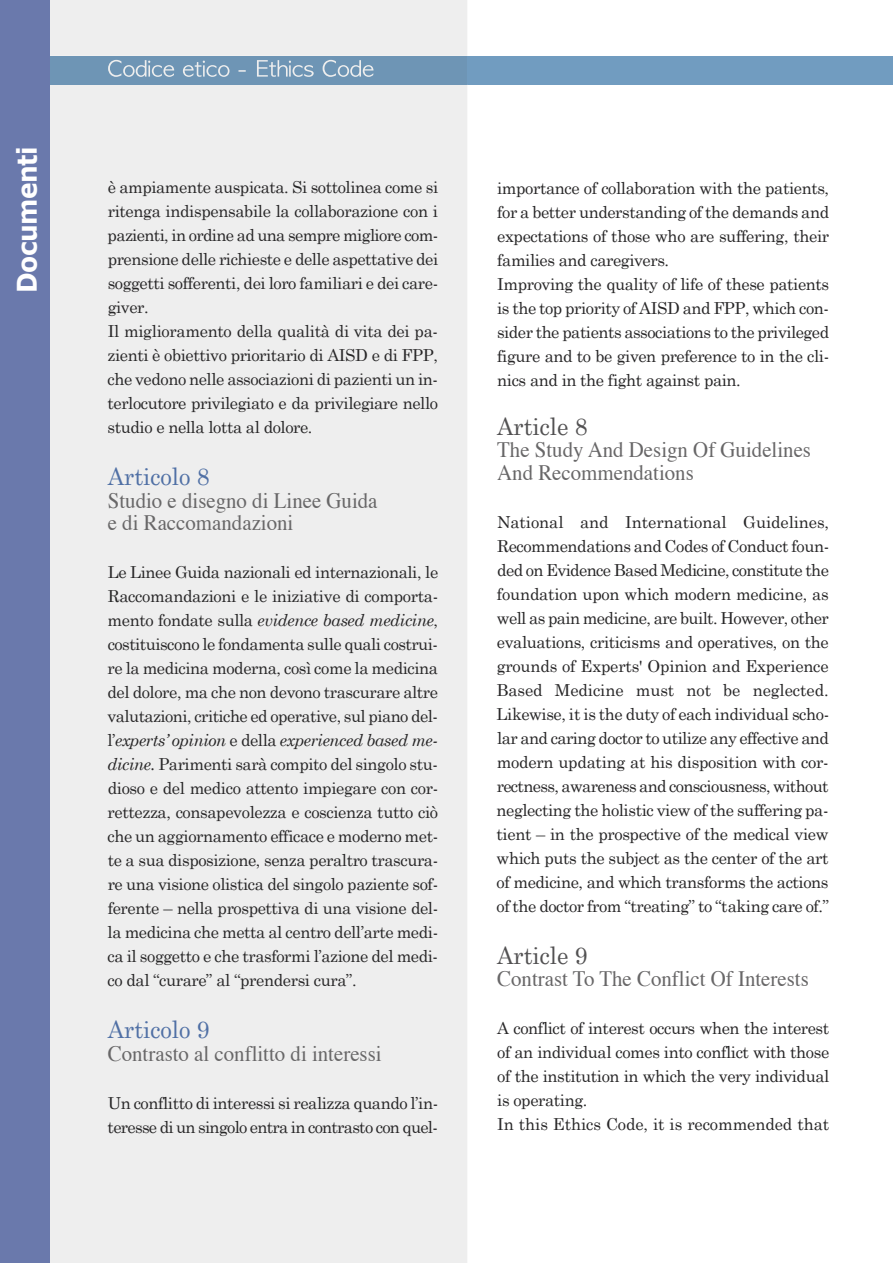
<style>
.page{position:relative;width:893px;height:1263px;background:#fff}
.page>*{position:absolute;margin:0;border:0;box-sizing:border-box;transform-origin:0 0}
.t1{font:700 27px "Verdana";letter-spacing:-.02em;color:#fff;scale:.92 1}
.t2{font:24px "Century Schoolbook";color:#5070a5;scale:.95 1}
.t3{font:24px "Century Schoolbook";color:#525152;scale:.95 1}
.t4{font:22.05px/22.5px "Times";color:#686768;scale:.95 1}
.t5{font:16.5px/24px "Century Schoolbook";letter-spacing:-.025em;color:#272627}
.s1{font-style:italic}
</style>
<div class="page">
<div style="left:1px;top:56px;width:892px;height:29px;background:#719cc0"></div>
<div style="left:50px;top:0;width:417px;height:1263px;background:#eee"></div>
<div style="left:3px;top:56px;width:464px;height:29px;background:#6e95b5"></div>
<svg style="left:108px;top:60px;width:93px;height:17px"></svg>
<div style="left:0;top:0;width:50px;height:1263px;background:#6a79ac"></div>
<h1 class="t1" style="left:10px;top:293px;width:161px;rotate:-90deg">Documenti</h1>
<p class="t5" style="left:107px;top:175px;width:332px">è ampiamente auspicata. Si sottolinea come si ritenga indispensabile la collaborazione con i pazienti, in ordine ad una sempre migliore com&shy;prensione delle richieste e delle aspettative dei soggetti sofferenti, dei loro familiari e dei care&shy;giver.<br>Il miglioramento della qualità di vita dei pa&shy;zienti è obiettivo prioritario di AISD e di FPP, che vedono nelle associazioni di pazienti un in&shy;terlocutore privilegiato e da privilegiare nello studio e nella lotta al dolore.</p>
<h2 class="t2" style="left:108px;top:462px;width:109px">Articolo 8</h2>
<h3 class="t4" style="left:108px;top:491px;width:285px">Studio e disegno di Linee Guida e di Raccomandazioni</h3>
<p class="t5" style="left:107px;top:560px;width:332px;text-align:justify">Le Linee Guida nazionali ed internazionali, le Raccomandazioni e le iniziative di comporta&shy;mento fondate sulla <span class="s1">evidence based medicine</span>, costituiscono le fondamenta sulle quali costrui&shy;re la medicina moderna, così come la medicina del dolore, ma che non devono trascurare altre valutazioni, critiche ed operative, sul piano del&shy;l’<span class="s1">experts’ opinion</span> e della <span class="s1">experienced based me&shy;dicine.</span> Parimenti sarà compito del singolo stu&shy;dioso e del medico attento impiegare con cor&shy;rettezza, consapevolezza e coscienza tutto ciò che un aggiornamento efficace e moderno met&shy;te a sua disposizione, senza peraltro trascura&shy;re una visione olistica del singolo paziente sof&shy;ferente – nella prospettiva di una visione del&shy;la medicina che metta al centro dell’arte medi&shy;ca il soggetto e che trasformi l’azione del medi&shy;co dal “curare” al “prendersi cura”.</p>
<h2 class="t2" style="left:108px;top:1015px;width:109px">Articolo 9</h2>
<h3 class="t4" style="left:108px;top:1044px;width:290px">Contrasto al conflitto di interessi</h3>
<p class="t5" style="left:108px;top:1090px;width:332px">Un conflitto di interessi si realizza quando l’in&shy;teresse di un singolo entra in contrasto con quel-</p>
<p class="t5" style="left:497px;top:176px;width:334px">importance of collaboration with the patients, for a better understanding of the demands and expectations of those who are suffering, their families and caregivers.<br>Improving the quality of life of these patients is the top priority of AISD and FPP, which con&shy;sider the patients associations to the privileged figure and to be given preference to in the cli&shy;nics and in the fight against pain.</p>
<h2 class="t3" style="left:497px;top:411px;width:97px">Article 8</h2>
<h3 class="t4" style="left:497px;top:441px;width:332px">The Study And Design Of Guidelines<br>And Recommendations</h3>
<p class="t5" style="left:496px;top:509px;width:334px;text-align:justify">National and International Guidelines, Recommendations and Codes of Conduct foun&shy;ded on Evidence Based Medicine, constitute the foundation upon which modern medicine, as well as pain medicine, are built. However, other evaluations, criticisms and operatives, on the grounds of Experts' Opinion and Experience Based Medicine must not be neglected.<br>Likewise, it is the duty of each individual scho&shy;lar and caring doctor to utilize any effective and modern updating at his disposition with cor&shy;rectness, awareness and consciousness, without neglecting the holistic view of the suffering pa&shy;tient – in the prospective of the medical view which puts the subject as the center of the art of medicine, and which transforms the actions of the doctor from “treating” to “taking care of.”</p>
<h2 class="t3" style="left:497px;top:940px;width:97px">Article 9</h2>
<h3 class="t4" style="left:497px;top:970px;width:330px">Contrast To The Conflict Of Interests</h3>
<p class="t5" style="left:497px;top:1016px;width:334px">A conflict of interest occurs when the interest of an individual comes into conflict with those of the institution in which the very individual is operating.<br>In this Ethics Code, it is recommended that</p>
</div>
